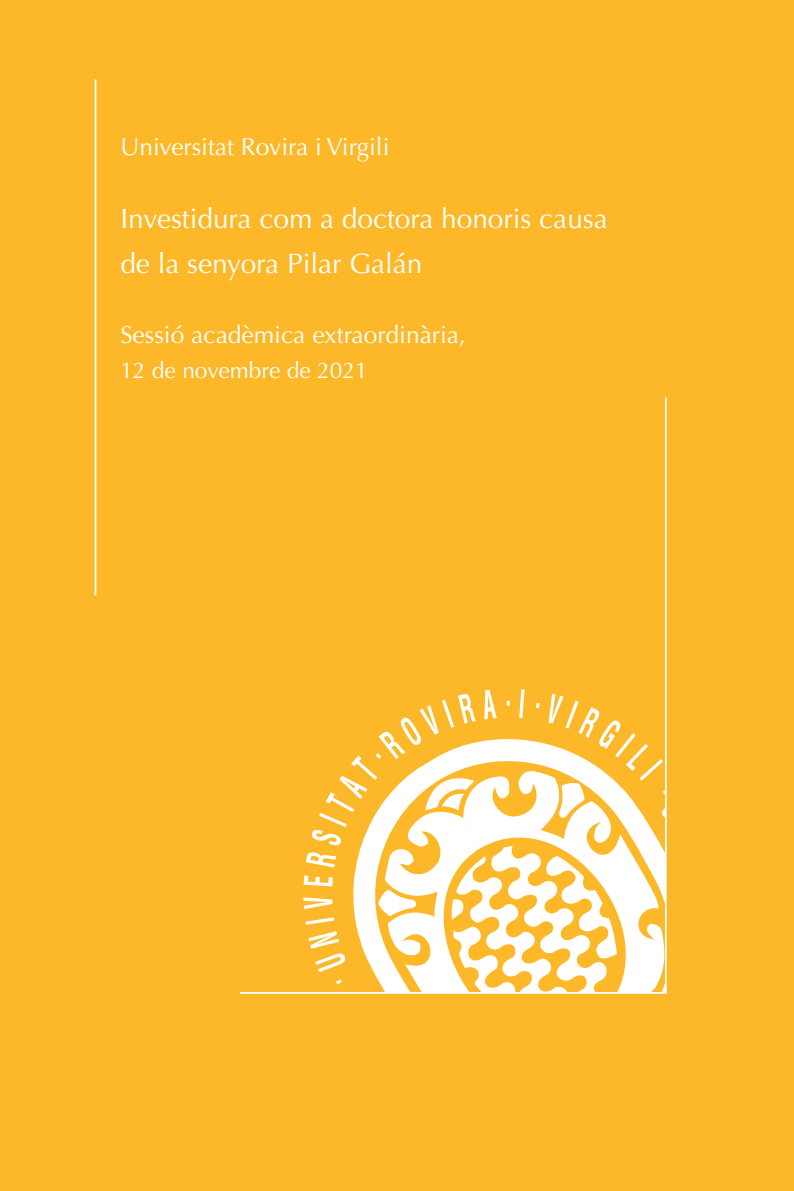
<style>
.page{position:relative;width:794px;height:1191px;background:#fcb828}
.page>*{position:absolute;margin:0;border:0;box-sizing:border-box;transform-origin:0 0}
.t1{font:28px/44.6px "Optima";color:#fff}
.t2{font:24.5px "Optima";color:#fff}
.t3{font:22.75px "Optima";color:#fff}
</style>
<div class="page">
<hr style="left:95px;top:79px;width:1px;height:516px;background:#fff">
<hr style="left:665px;top:397px;width:1px;height:595px;background:#fff">
<hr style="left:240px;top:992px;width:426px;height:1px;background:#fff">
<svg style="left:303px;top:689px;width:362px;height:303px"></svg>
<p class="t2" style="left:120px;top:133px;width:271px">Universitat Rovira i Virgili</p>
<p class="t1" style="left:120px;top:196px;width:489px">Investidura com a doctora honoris causa de la senyora Pilar Galán</p>
<p class="t2" style="left:120px;top:320px;width:347px">Sessió acadèmica extraordinària,</p>
<p class="t3" style="left:120px;top:357px;width:249px">12 de novembre de 2021</p>
</div>
